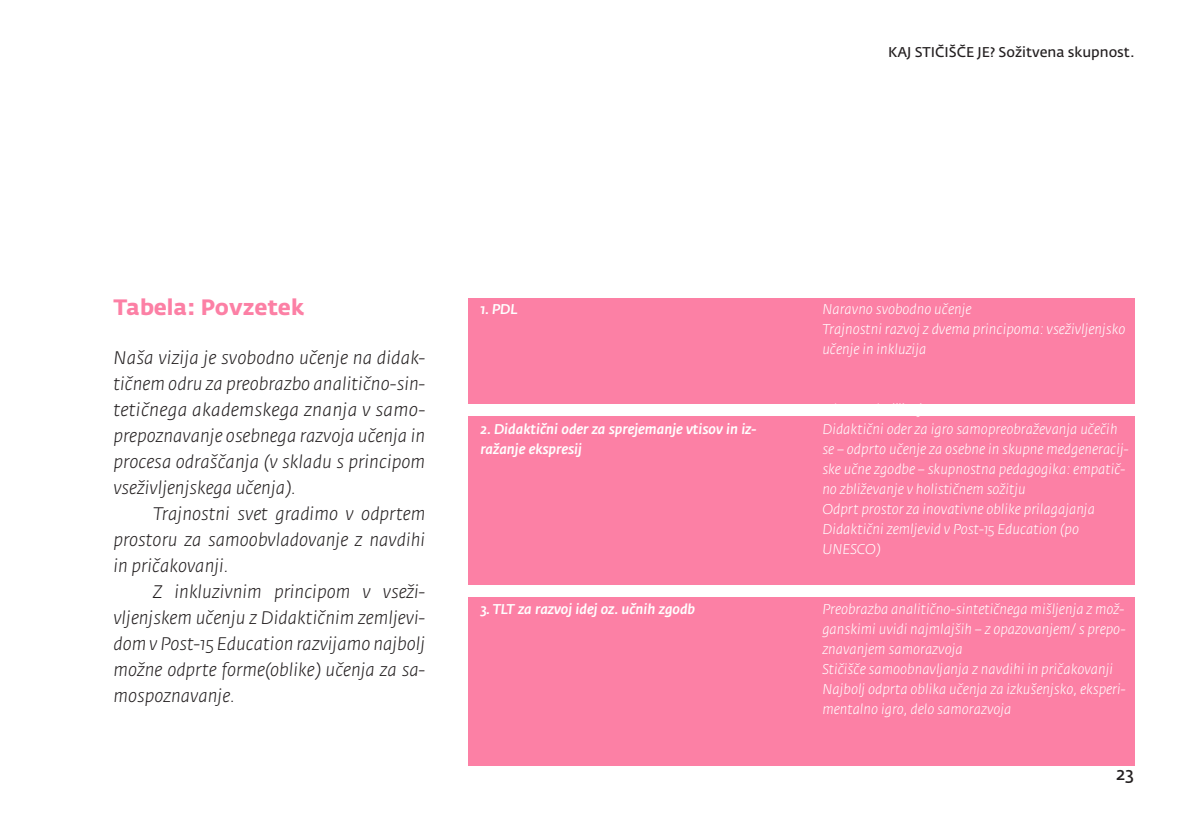
<style>
.page{position:relative;width:1191px;height:823px;background:#fff}
.page>*{position:absolute;margin:0;border:0;box-sizing:border-box;transform-origin:0 0}
.t1{font:700 22px "Fedra Sans Pro";color:#fc80a5}
.t2{font:italic 300 18px/26px "Fedra Sans Pro";color:#231f20;text-align:justify}
.t3{font:18px "Fedra Sans Pro";color:#231f20}
.t4{font:italic 300 14px/20px "Fedra Sans Pro";color:#fff}
.t5{font:italic 500 14px/20px "Fedra Sans Pro";color:#fff}
.t6{font:14px "Fedra Sans Pro";color:#231f20}
</style>
<div class="page">
<div style="left:468px;top:298px;width:666px;height:105px;background:#fc80a5"></div>
<div style="left:468px;top:416px;width:666px;height:168px;background:#fc80a5"></div>
<div style="left:468px;top:597px;width:666px;height:168px;background:#fc80a5"></div>
<p class="t6" style="left:888px;top:43px;width:248px">KAJ STIČIŠČE JE? Sožitvena skupnost.</p>
<h1 class="t1" style="left:113px;top:293px;width:192px">Tabela: Povzetek</h1>
<p class="t2" style="left:113px;top:344px;width:313px">Naša vizija je svobodno učenje na didak&shy;tičnem odru za preobrazbo analitično-sin&shy;tetičnega akademskega znanja v samo&shy;prepoznavanje osebnega razvoja učenja in procesa odraščanja (v skladu s principom vseživljenjskega učenja).</p>
<p class="t2" style="left:113px;top:500px;width:313px;text-indent:40px">Trajnostni svet gradimo v odprtem prostoru za samoobvladovanje z navdihi in pričakovanji.</p>
<p class="t2" style="left:113px;top:578px;width:313px;text-indent:40px">Z inkluzivnim principom v vseži&shy;vljenjskem učenju z Didaktičnim zemljevi&shy;dom v Post-15 Education razvijamo najbolj možne odprte forme(oblike) učenja za sa&shy;mospoznavanje.</p>
<p class="t5" style="left:480px;top:299px;width:39px">1. PDL</p>
<p class="t5" style="left:480px;top:419px;width:278px">2. Didaktični oder za sprejemanje vtisov in iz&shy;ražanje ekspresij</p>
<p class="t5" style="left:480px;top:599px;width:216px">3. TLT za razvoj idej oz. učnih zgodb</p>
<p class="t4" style="left:822px;top:299px;width:304px">Naravno svobodno učenje<br>Trajnostni razvoj z dvema principoma: vseživljenjsko učenje in inkluzija</p>
<p class="t4" style="left:822px;top:419px;width:308px">Didaktični oder za igro samopreobraževanja učečih se – odprto učenje za osebne in skupne medgeneracij&shy;ske učne zgodbe – skupnostna pedagogika: empatič&shy;no zbliževanje v holističnem sožitju<br>Odprt prostor za inovativne oblike prilagajanja Didaktični zemljevid v Post-15 Education (po UNESCO)</p>
<p class="t4" style="left:822px;top:599px;width:305px">Preobrazba analitično-sintetičnega mišljenja z mož&shy;ganskimi uvidi najmlajših – z opazovanjem/ s prepo&shy;znavanjem samorazvoja<br>Stičišče samoobnavljanja z navdihi in pričakovanji Najbolj odprta oblika učenja za izkušenjsko, eksperi&shy;mentalno igro, delo samorazvoja</p>
<p class="t3" style="left:1116px;top:762px;width:20px">23</p>
</div>
